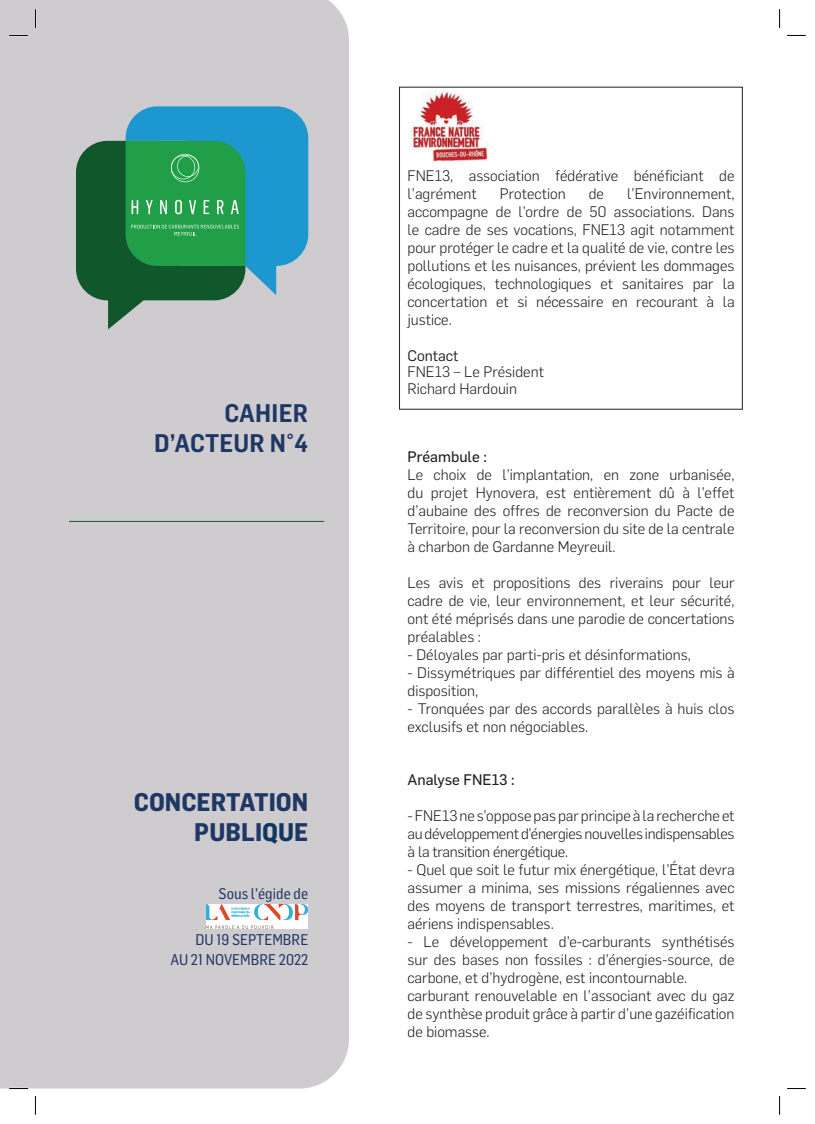
<style>
.page{position:relative;width:815px;height:1124px;background:#fff}
.page>*{position:absolute;margin:0;border:0;box-sizing:border-box;transform-origin:0 0}
.t1{font:700 25px/30px "Flama Semicondensed";color:#1f3765;text-align:right}
.t2{font:600 25px/30px "Flama Semicondensed";letter-spacing:.01em;color:#1f3765;text-align:right}
.t3{font:15.12px/19.6px "Flama Semicondensed Basic";color:#1f3765;text-align:right}
.t4{font:300 15px/18px "Flama";color:#231f20}
.t5{font:15px "Flama Basic";color:#231f20}
.t6{font:15px "Flama";color:#231f20}
.s1{color:#0f3760}
</style>
<div class="page">
<div style="left:0;top:0;width:349px;height:1088px;background:#cfcccf"></div>
<hr style="left:69px;top:521px;width:255px;height:1px;background:#1a592f">
<svg style="left:76px;top:106px;width:232px;height:223px;background:#429684"></svg>
<img style="left:206px;top:904px;width:101px;height:24px">
<div style="left:399px;top:87px;width:344px;height:322px;border:1px solid #231f20"></div>
<img style="left:412px;top:90px;width:76px;height:72px">
<svg style="left:9px;top:35px;width:19px;height:1px"></svg>
<svg style="left:787px;top:35px;width:19px;height:1px"></svg>
<svg style="left:9px;top:1087px;width:19px;height:2px"></svg>
<svg style="left:787px;top:1088px;width:19px;height:1px"></svg>
<svg style="left:35px;top:9px;width:1px;height:19px"></svg>
<svg style="left:35px;top:1096px;width:1px;height:18px"></svg>
<svg style="left:779px;top:9px;width:1px;height:19px"></svg>
<svg style="left:779px;top:1096px;width:1px;height:18px"></svg>
<h1 class="t2" style="left:154px;top:397px;width:156px">CAHIER<br>D’ACTEUR N°4</h1>
<h1 class="t1" style="left:134px;top:785px;width:176px">CONCERTATION<br>PUBLI<span class="s1">QU</span>E</h1>
<p class="t3" style="left:219px;top:883px;width:91px">Sous l'égide de</p>
<p class="t3" style="left:171px;top:929px;width:139px">DU 19 SEPTEMBRE<br>AU 21 NOVEMBRE 2022</p>
<p class="t4" style="left:407px;top:166px;width:329px">FNE13, association fédérative bénéficiant de l’agrément</p>
<p class="t4" style="left:407px;top:184px;width:329px;text-align:justify;text-indent:220px">l’Environnement, accompagne de l’ordre de 50 associations. Dans le cadre de ses vocations, FNE13 agit notamment pour protéger le cadre et la qualité de vie, contre les pollutions et les nuisances, prévient les dommages écologiques, technologiques et sanitaires par la concertation et si nécessaire en recourant à la justice.</p>
<p class="t6" style="left:407px;top:345px;width:52px">Contact</p>
<p class="t4" style="left:407px;top:363px;width:138px;line-height:16.2px">FNE13 – Le Président<br>Richard Hardouin</p>
<p class="t4" style="left:500px;top:184px;width:67px">Protection</p>
<p class="t4" style="left:589px;top:184px;width:17px">de</p>
<p class="t5" style="left:407px;top:446px;width:81px">Préambule :</p>
<p class="t4" style="left:407px;top:465px;width:329px;text-align:justify">Le choix de l’implantation, en zone urbanisée, du projet Hynovera, est entièrement dû à l’effet d’aubaine des offres de reconversion du Pacte de Territoire, pour la reconversion du site de la centrale à charbon de Gardanne Meyreuil.</p>
<p class="t4" style="left:407px;top:573px;width:329px;text-align:justify">Les avis et propositions des riverains pour leur cadre de vie, leur environnement, et leur sécurité, ont été méprisés dans une parodie de concertations préalables :</p>
<p class="t4" style="left:407px;top:645px;width:285px">- Déloyales par parti-pris et désinformations,</p>
<p class="t4" style="left:407px;top:663px;width:329px">- Dissymétriques par différentiel des moyens mis à disposition,</p>
<p class="t4" style="left:407px;top:699px;width:329px">- Tronquées par des accords parallèles à huis clos exclusifs et non négociables.</p>
<p class="t5" style="left:407px;top:768px;width:109px">Analyse FNE13 :</p>
<p class="t4" style="left:407px;top:805px;width:329px;text-align:justify">- FNE13 ne s’oppose pas par principe à la recherche et au développement d’énergies nouvelles indispensables à la transition énergétique.</p>
<p class="t4" style="left:407px;top:859px;width:329px;text-align:justify">- Quel que soit le futur mix énergétique, l’État devra assumer a minima, ses missions régaliennes avec des moyens de transport terrestres, maritimes, et aériens indispensables.</p>
<p class="t4" style="left:407px;top:931px;width:329px">- Le développement d’e-carburants synthétisés sur des bases non fossiles : d’énergies-source, de carbone, et d’hydrogène, est incontournable. carburant renouvelable en l’associant avec du gaz de synthèse produit grâce à partir d’une gazéification de biomasse.</p>
</div>
